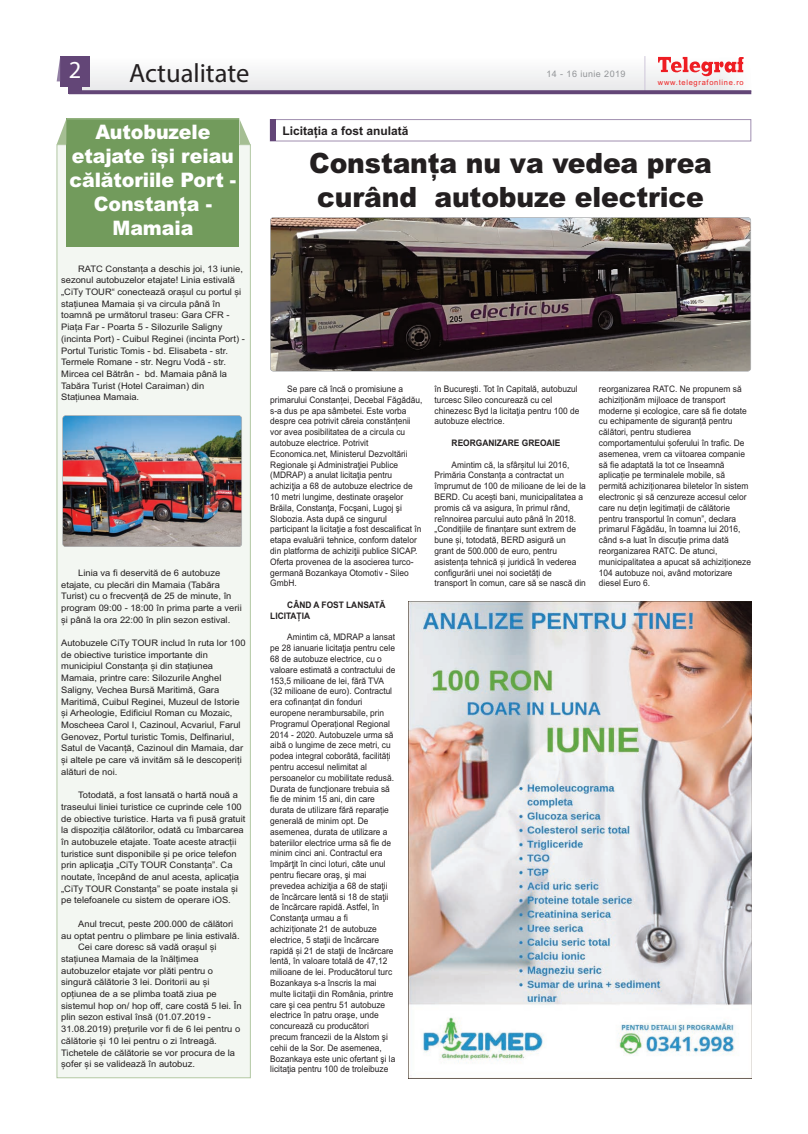
<style>
.page{position:relative;width:808px;height:1134px;background:#fff}
.page>*{position:absolute;margin:0;border:0;box-sizing:border-box;transform-origin:0 0}
.t1{font:900 28px/33.6px "Arial";letter-spacing:-.005em;color:#231f20;scale:.95 1}
.t2{font:26.5px "Myriad Pro";color:#231f20}
.t3{font:24.5px "Myriad Pro";color:#fff}
.t4{font:900 20px/24px "Arial";letter-spacing:-.005em;color:#fff;text-align:center;scale:.95 1}
.t5{font:700 12px "Arial";color:#231f20}
.t6{font:9px/10.8px "Arial";color:#231f20;scale:.93 1}
.t7{font:9px/11.7px "Arial";color:#231f20;scale:1.04 1}
.t8{font:700 9px/10.8px "Arial";color:#231f20;scale:.93 1}
.t9{font:9px "Arial";letter-spacing:.045em;color:#939598}
.t10{font:7.5px "Arial";letter-spacing:.095em;color:#ee2323}
</style>
<div class="page">
<div style="left:79px;top:57px;width:672px;height:35px;background:#f2f3f4"></div>
<div style="left:60px;top:56px;width:30px;height:31px;background:#634677"></div>
<img style="left:743px;top:57px;width:8px;height:33px">
<hr style="left:645px;top:56px;width:1px;height:36px;background:#cec6d9">
<svg style="left:658px;top:57px;width:85px;height:20px"></svg>
<svg style="left:69px;top:90px;width:682px;height:4px;background:#6a4e7d"></svg>
<div style="left:69px;top:87px;width:13px;height:6px;background:#634677"></div>
<svg style="left:57px;top:59px;width:3px;height:22px"></svg>
<div style="left:270px;top:119px;width:481px;height:22px;border:1px solid #a08fb0"></div>
<div style="left:270px;top:119px;width:6px;height:22px;background:#634677"></div>
<img style="left:271px;top:218px;width:479px;height:153px;border-radius:3px">
<div style="left:270px;top:217px;width:481px;height:154px;border:1px solid #939598;border-radius:3px"></div>
<div style="left:57px;top:145px;width:193px;height:932px;background:#f3f7f2"></div>
<div style="left:57px;top:144px;width:194px;height:934px;border:1px solid #b2c8a3"></div>
<div style="left:66px;top:119px;width:173px;height:128px;background:#729b5c"></div>
<svg style="left:57px;top:120px;width:9px;height:24px"></svg>
<svg style="left:239px;top:119px;width:11px;height:25px"></svg>
<hr style="left:67px;top:118px;width:172px;height:1px;background:#a5be93">
<img style="left:63px;top:416px;width:179px;height:130px;border-radius:3px">
<div style="left:62px;top:415px;width:180px;height:132px;border:1px solid #939598;border-radius:3px"></div>
<img style="left:408px;top:602px;width:343px;height:476px">
<h3 class="t3" style="left:69px;top:61px;width:14px">2</h3>
<h2 class="t2" style="left:129px;top:63px;width:122px">Actualitate</h2>
<p class="t9" style="left:546px;top:68px;width:80px">14 - 16 iunie 2019</p>
<p class="t10" style="left:658px;top:78px;width:87px">www.telegrafonline.ro</p>
<h3 class="t4" style="left:70px;top:120px;width:177px">Autobuzele etajate își reiau călătoriile Port -<br>Constanța -<br>Mamaia</h3>
<p class="t7" style="left:61px;top:263px;width:178px;text-indent:17px">RATC Constanța a deschis joi, 13 iunie, sezonul autobuzelor etajate! Linia estivală „CiTy TOUR“ conectează orașul cu portul și stațiunea Mamaia și va circula până în toamnă pe următorul traseu: Gara CFR - Piața Far - Poarta 5 - Silozurile Saligny (incinta Port) - Cuibul Reginei (incinta Port) - Portul Turistic Tomis - bd. Elisabeta - str.<br>Termele Romane - str. Negru Vodă - str.<br>Mircea cel Bătrân - bd. Mamaia până la Tabăra Turist (Hotel Caraiman) din Stațiunea Mamaia.</p>
<p class="t7" style="left:61px;top:567px;width:175px;text-indent:17px">Linia va fi deservită de 6 autobuze etajate, cu plecări din Mamaia (Tabăra Turist) cu o frecvență de 25 de minute, în program 09:00 - 18:00 în prima parte a verii și până la ora 22:00 în plin sezon estival.</p>
<p class="t7" style="left:61px;top:637px;width:179px">Autobuzele CiTy TOUR includ în ruta lor 100 de obiective turistice importante din municipiul Constanța și din stațiunea Mamaia, printre care: Silozurile Anghel Saligny, Vechea Bursă Maritimă, Gara Maritimă, Cuibul Reginei, Muzeul de Istorie și Arheologie, Edificiul Roman cu Mozaic, Moscheea Carol I, Cazinoul, Acvariul, Farul Genovez, Portul turistic Tomis, Delfinariul, Satul de Vacanță, Cazinoul din Mamaia, dar și altele pe care vă invităm să le descoperiți alături de noi.</p>
<p class="t7" style="left:61px;top:789px;width:179px;text-indent:17px">Totodată, a fost lansată o hartă nouă a traseului liniei turistice ce cuprinde cele 100 de obiective turistice. Harta va fi pusă gratuit la dispoziția călătorilor, odată cu îmbarcarea în autobuzele etajate. Toate aceste atracții turistice sunt disponibile și pe orice telefon prin aplicaţia „CiTy TOUR Constanța”. Ca noutate, începând de anul acesta, aplicația „CiTy TOUR Constanța” se poate instala și pe telefoanele cu sistem de operare iOS.</p>
<p class="t7" style="left:78px;top:918px;width:151px">Anul trecut, peste 200.000 de călători</p>
<p class="t7" style="left:61px;top:930px;width:173px">au optat pentru o plimbare pe linia estivală.</p>
<p class="t7" style="left:78px;top:941px;width:135px">Cei care doresc să vadă orașul și</p>
<p class="t7" style="left:61px;top:953px;width:134px">stațiunea Mamaia de la înălțimea</p>
<p class="t7" style="left:61px;top:965px;width:148px">autobuzelor etajate vor plăti pentru o</p>
<p class="t7" style="left:61px;top:976px;width:144px">singură călătorie 3 lei. Doritorii au și</p>
<p class="t7" style="left:61px;top:988px;width:151px">opțiunea de a se plimba toată ziua pe</p>
<p class="t7" style="left:61px;top:1000px;width:175px">sistemul hop on/ hop off, care costă 5 lei. În</p>
<p class="t7" style="left:61px;top:1011px;width:146px">plin sezon estival însă (01.07.2019 -</p>
<p class="t7" style="left:61px;top:1023px;width:174px">31.08.2019) prețurile vor fi de 6 lei pentru o</p>
<p class="t7" style="left:61px;top:1035px;width:151px">călătorie și 10 lei pentru o zi întreagă.</p>
<p class="t7" style="left:61px;top:1047px;width:169px">Tichetele de călătorie se vor procura de la</p>
<p class="t7" style="left:61px;top:1058px;width:130px">șofer și se validează în autobuz.</p>
<h3 class="t5" style="left:283px;top:124px;width:128px">Licitația a fost anulată</h3>
<h1 class="t1" style="left:309px;top:147px;width:426px">Constanța nu va vedea prea curând autobuze electrice</h1>
<p class="t6" style="left:270px;top:383px;width:165px;text-indent:17px">Se pare că încă o promisiune a primarului Constanței, Decebal Făgădău, s-a dus pe apa sâmbetei. Este vorba despre cea potrivit căreia constănțenii vor avea posibilitatea de a circula cu autobuze electrice. Potrivit Economica.net, Ministerul Dezvoltării Regionale şi Administraţiei Publice (MDRAP) a anulat licitaţia pentru achiziţia a 68 de autobuze electrice de 10 metri lungime, destinate oraşelor Brăila, Constanţa, Focşani, Lugoj şi Slobozia. Asta după ce singurul participant la licitaţie a fost descalificat în etapa evaluării tehnice, conform datelor din platforma de achiziţii publice SICAP.<br>Oferta provenea de la asocierea turco&shy;germană Bozankaya Otomotiv - Sileo GmbH.</p>
<p class="t8" style="left:270px;top:599px;width:125px;text-indent:17px">CÂND A FOST LANSATĂ<br>LICITAȚIA</p>
<p class="t6" style="left:270px;top:632px;width:136px;text-indent:17px">Amintim că, MDRAP a lansat pe 28 ianuarie licitaţia pentru cele<br>68 de autobuze electrice, cu o valoare estimată a contractului de<br>153,5 milioane de lei, fără TVA (32 milioane de euro). Contractul era cofinanțat din fonduri europene nerambursabile, prin<br>Programul Operațional Regional<br>2014 - 2020. Autobuzele urma să aibă o lungime de zece metri, cu podea integral coborâtă, facilități pentru accesul nelimitat al persoanelor cu mobilitate redusă.<br>Durata de funcționare trebuia să fie de minim 15 ani, din care durata de utilizare fără reparație generală de minim opt. De asemenea, durata de utilizare a bateriilor electrice urma să fie de minim cinci ani. Contractul era împărţit în cinci loturi, câte unul pentru fiecare oraş, şi mai prevedea achiziţia a 68 de staţii de încărcare lentă si 18 de staţii de încărcare rapidă. Astfel, în<br>Constanţa urmau a fi achiziționate 21 de autobuze electrice, 5 staţii de încărcare rapidă și 21 de staţii de încărcare lentă, în valoare totală de 47,12 milioane de lei. Producătorul turc<br>Bozankaya s-a înscris la mai multe licitaţii din România, printre care şi cea pentru 51 autobuze electrice în patru oraşe, unde concurează cu producători precum francezii de la Alstom şi cehii de la Sor. De asemenea,<br>Bozankaya este unic ofertant şi la licitaţia pentru 100 de troleibuze</p>
<p class="t6" style="left:435px;top:383px;width:157px">în Bucureşti. Tot în Capitală, autobuzul turcesc Sileo concurează cu cel chinezesc Byd la licitaţia pentru 100 de autobuze electrice.</p>
<p class="t8" style="left:452px;top:437px;width:119px">REORGANIZARE GREOAIE</p>
<p class="t6" style="left:435px;top:459px;width:164px;text-indent:17px">Amintim că, la sfârșitul lui 2016, Primăria Constanța a contractat un împrumut de 100 de milioane de lei de la BERD. Cu acești bani, municipalitatea a promis că va asigura, în primul rând, reînnoirea parcului auto până în 2018. „Condițiile de finanțare sunt extrem de bune și, totodată, BERD asigură un grant de 500.000 de euro, pentru asistența tehnică și juridică în vederea configurării unei noi societăți de transport în comun, care să se nască din</p>
<p class="t6" style="left:599px;top:383px;width:165px">reorganizarea RATC. Ne propunem să achiziționăm mijloace de transport moderne și ecologice, care să fie dotate cu echipamente de siguranță pentru călători, pentru studierea comportamentului șoferului în trafic. De asemenea, vrem ca viitoarea companie să fie adaptată la tot ce înseamnă aplicație pe terminalele mobile, să permită achiziționarea biletelor în sistem electronic și să cenzureze accesul celor care nu dețin legitimații de călătorie pentru transportul în comun”, declara primarul Făgădău, în toamna lui 2016, când s-a luat în discuție prima dată reorganizarea RATC. De atunci, municipalitatea a apucat să achiziționeze 104 autobuze noi, având motorizare diesel Euro 6.</p>
</div>
